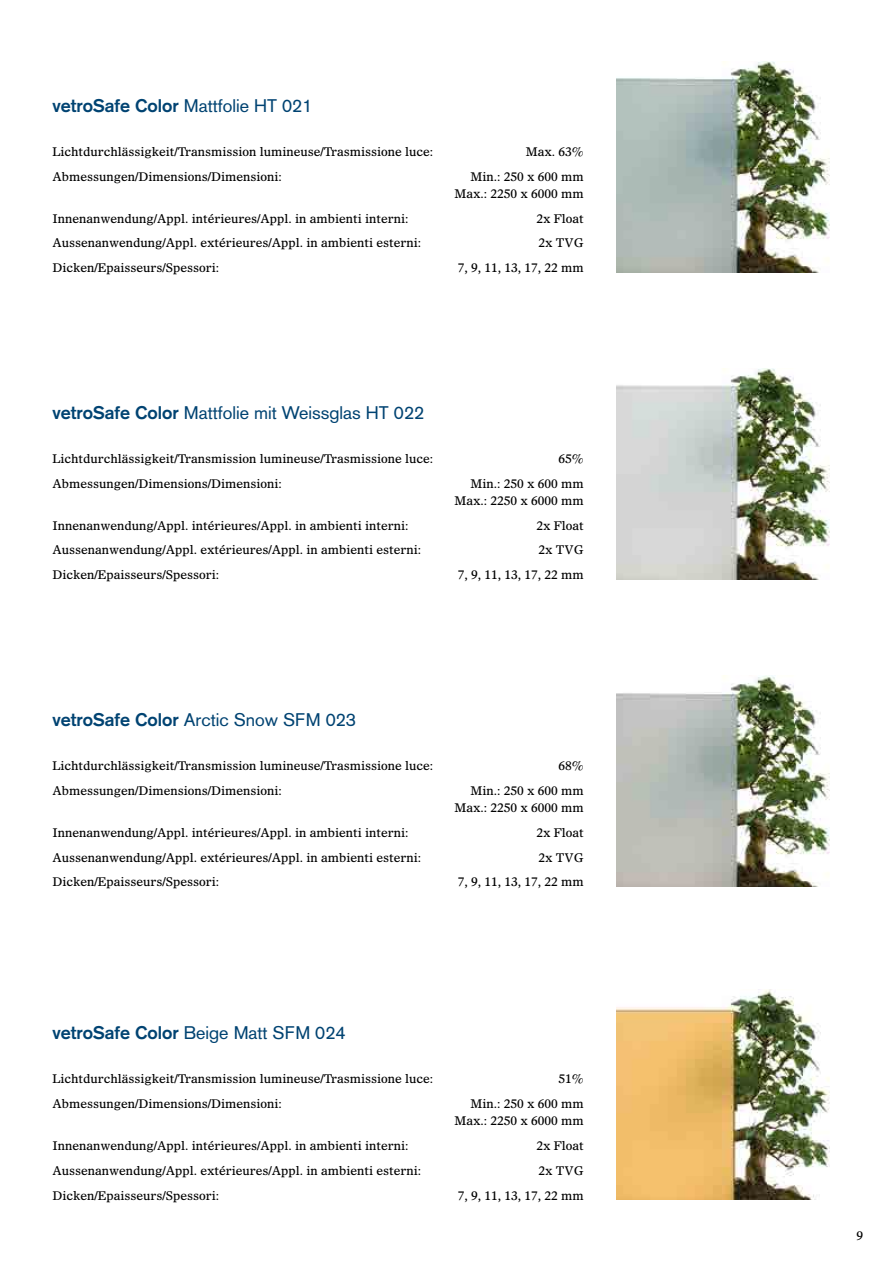
<style>
.page{position:relative;width:893px;height:1263px;background:#fff}
.page>*{position:absolute;margin:0;border:0;box-sizing:border-box;transform-origin:0 0}
.t1{font:18px "Basic Commercial LT Std";color:#004372}
.t2{font:700 18px "Basic Commercial LT Std";color:#004372}
.t3{font:12px/17.2px "Olympian LT Std";color:#000;text-align:right}
.s1{font-weight:400}
.s2{font-weight:700}
</style>
<div class="page">
<img style="left:617px;top:62px;width:212px;height:210px">
<img style="left:617px;top:369px;width:212px;height:210px">
<img style="left:617px;top:676px;width:212px;height:210px">
<img style="left:617px;top:989px;width:212px;height:210px">
<h1 class="t2" style="left:52px;top:95px;width:261px">vetroSafe Color <span class="s1">Mattfolie HT 021</span></h1>
<p class="t3" style="left:52px;top:143px;width:382px">Lichtdurchlässigkeit/Transmission lumineuse/Trasmissione luce:</p>
<p class="t3" style="left:526px;top:143px;width:60px">Max. 63%</p>
<p class="t3" style="left:52px;top:167px;width:231px">Abmessungen/Dimensions/Dimensioni:</p>
<p class="t3" style="left:455px;top:167px;width:131px">Min.: 250 x 600 mm<br>Max.: 2250 x 6000 mm</p>
<p class="t3" style="left:52px;top:209px;width:358px">Innenanwendung/Appl. intérieures/Appl. in ambienti interni:</p>
<p class="t3" style="left:537px;top:209px;width:49px">2x Float</p>
<p class="t3" style="left:52px;top:234px;width:370px">Aussenanwendung/Appl. extérieures/Appl. in ambienti esterni:</p>
<p class="t3" style="left:539px;top:234px;width:47px">2x TVG</p>
<p class="t3" style="left:52px;top:259px;width:168px">Dicken/Epaisseurs/Spessori:</p>
<p class="t3" style="left:458px;top:259px;width:128px">7, 9, 11, 13, 17, 22 mm</p>
<h1 class="t1" style="left:52px;top:402px;width:373px"><span class="s2">vetroSafe Color</span> Mattfolie mit Weissglas HT 022</h1>
<p class="t3" style="left:52px;top:450px;width:382px">Lichtdurchlässigkeit/Transmission lumineuse/Trasmissione luce:</p>
<p class="t3" style="left:559px;top:450px;width:27px">65%</p>
<p class="t3" style="left:52px;top:474px;width:231px">Abmessungen/Dimensions/Dimensioni:</p>
<p class="t3" style="left:455px;top:474px;width:131px">Min.: 250 x 600 mm<br>Max.: 2250 x 6000 mm</p>
<p class="t3" style="left:52px;top:516px;width:358px">Innenanwendung/Appl. intérieures/Appl. in ambienti interni:</p>
<p class="t3" style="left:537px;top:516px;width:49px">2x Float</p>
<p class="t3" style="left:52px;top:541px;width:370px">Aussenanwendung/Appl. extérieures/Appl. in ambienti esterni:</p>
<p class="t3" style="left:539px;top:541px;width:47px">2x TVG</p>
<p class="t3" style="left:52px;top:566px;width:168px">Dicken/Epaisseurs/Spessori:</p>
<p class="t3" style="left:458px;top:566px;width:128px">7, 9, 11, 13, 17, 22 mm</p>
<h1 class="t1" style="left:52px;top:709px;width:305px"><span class="s2">vetroSafe Color</span> Arctic Snow SFM 023</h1>
<p class="t3" style="left:52px;top:757px;width:382px">Lichtdurchlässigkeit/Transmission lumineuse/Trasmissione luce:</p>
<p class="t3" style="left:559px;top:757px;width:27px">68%</p>
<p class="t3" style="left:52px;top:782px;width:231px">Abmessungen/Dimensions/Dimensioni:</p>
<p class="t3" style="left:455px;top:782px;width:131px">Min.: 250 x 600 mm<br>Max.: 2250 x 6000 mm</p>
<p class="t3" style="left:52px;top:824px;width:358px">Innenanwendung/Appl. intérieures/Appl. in ambienti interni:</p>
<p class="t3" style="left:537px;top:824px;width:49px">2x Float</p>
<p class="t3" style="left:52px;top:848px;width:370px">Aussenanwendung/Appl. extérieures/Appl. in ambienti esterni:</p>
<p class="t3" style="left:539px;top:848px;width:47px">2x TVG</p>
<p class="t3" style="left:52px;top:873px;width:168px">Dicken/Epaisseurs/Spessori:</p>
<p class="t3" style="left:458px;top:873px;width:128px">7, 9, 11, 13, 17, 22 mm</p>
<h1 class="t1" style="left:52px;top:1022px;width:294px"><span class="s2">vetroSafe Color</span> Beige Matt SFM 024</h1>
<p class="t3" style="left:52px;top:1070px;width:382px">Lichtdurchlässigkeit/Transmission lumineuse/Trasmissione luce:</p>
<p class="t3" style="left:559px;top:1070px;width:27px">51%</p>
<p class="t3" style="left:52px;top:1095px;width:231px">Abmessungen/Dimensions/Dimensioni:</p>
<p class="t3" style="left:455px;top:1095px;width:131px">Min.: 250 x 600 mm<br>Max.: 2250 x 6000 mm</p>
<p class="t3" style="left:52px;top:1137px;width:358px">Innenanwendung/Appl. intérieures/Appl. in ambienti interni:</p>
<p class="t3" style="left:537px;top:1137px;width:49px">2x Float</p>
<p class="t3" style="left:52px;top:1161px;width:370px">Aussenanwendung/Appl. extérieures/Appl. in ambienti esterni:</p>
<p class="t3" style="left:539px;top:1161px;width:47px">2x TVG</p>
<p class="t3" style="left:52px;top:1186px;width:168px">Dicken/Epaisseurs/Spessori:</p>
<p class="t3" style="left:458px;top:1186px;width:128px">7, 9, 11, 13, 17, 22 mm</p>
<p class="t3" style="left:856px;top:1226px;width:8px">9</p>
</div>
